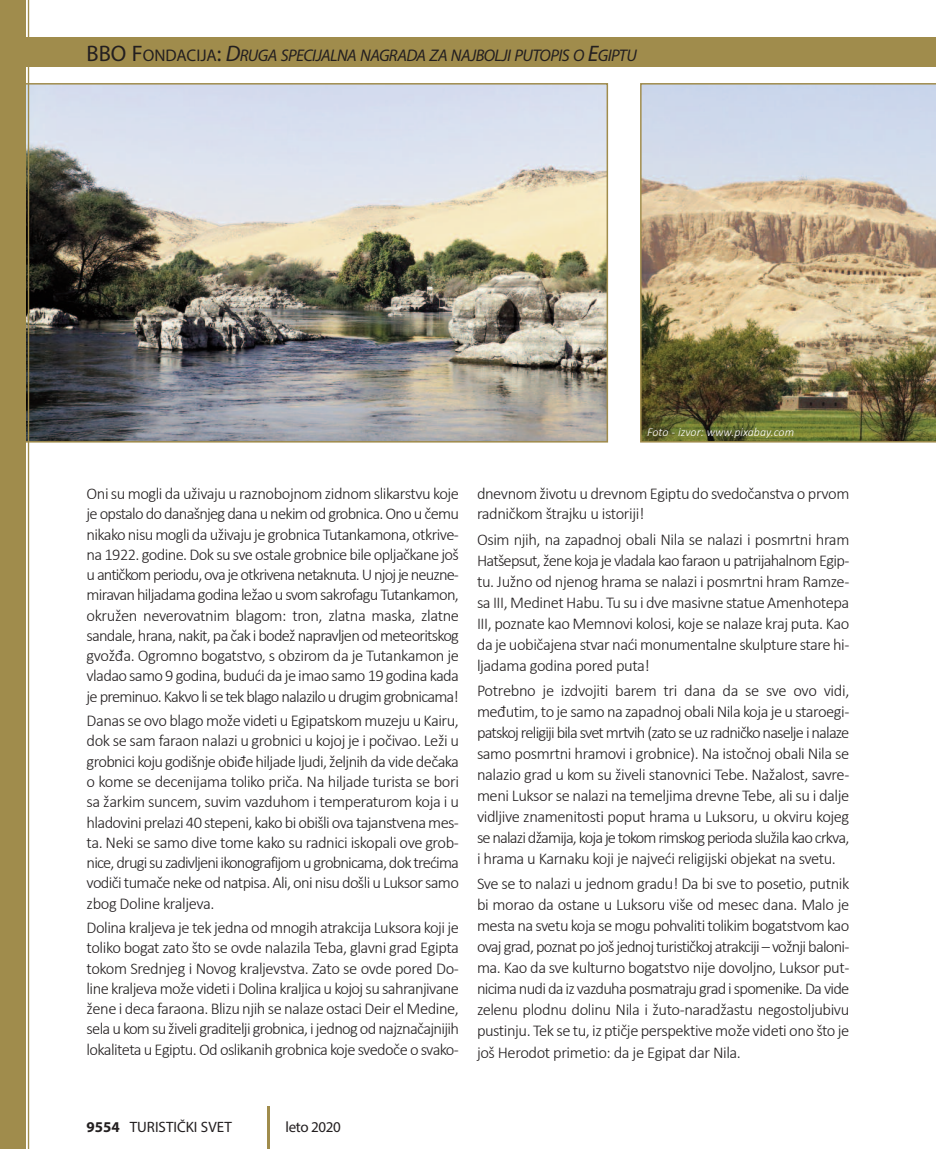
<style>
.page{position:relative;width:936px;height:1149px;background:#fff}
.page>*{position:absolute;margin:0;border:0;box-sizing:border-box;transform-origin:0 0}
.t1{font:italic 16.8px "Myriad Pro";letter-spacing:-.035em;color:#231f20}
.t2{font:300 16.5px/20.2px "Calibri";letter-spacing:-.03em;color:#231f20;text-align:justify}
.t3{font:15px "Myriad Pro";color:#231f20}
.t4{font:italic 300 12px "Calibri";color:#fff}
.s1{font-style:normal;font-size:22.5px}
.s2{font-style:normal}
.s3{font-size:22.5px}
.s4{font-weight:700}
</style>
<div class="page">
<hr style="left:267px;top:1106px;width:2px;height:42px;background:#a08c4c">
<img style="left:26px;top:86px;width:579px;height:353px">
<div style="left:21px;top:83px;width:587px;height:359px;border:2px solid #a08c4c"></div>
<img style="left:640px;top:83px;width:295px;height:359px">
<div style="left:21px;top:37px;width:914px;height:30px;background:#a08c4c"></div>
<div style="left:0;top:0;width:26px;height:1148px;background:#a08c4c"></div>
<hr style="left:28px;top:0;width:1px;height:1148px;background:#a08c4c">
<p class="t1" style="left:87px;top:49px;width:551px"><span class="s1">BBO F</span><span class="s2">ONDACIJA</span><span class="s1">:</span> <span class="s3">D</span>RUGA SPECIJALNA NAGRADA ZA NAJBOLJI PUTOPIS O <span class="s3">E</span>GIPTU</p>
<p class="t4" style="left:647px;top:426px;width:148px">Foto - izvor: www.pixabay.com</p>
<p class="t2" style="left:87px;top:484px;width:374px">Oni su mogli da uživaju u raznobojnom zidnom slikarstvu koje je opstalo do današnjeg dana u nekim od grobnica. Ono u čemu nikako nisu mogli da uživaju je grobnica Tutankamona, otkrive&shy;na 1922. godine. dok su sve ostale grobnice bile opljačkane još u antičkom periodu, ova je otkrivena netaknuta. U njoj je neuzne&shy;miravan hiljadama godina ležao u svom sakrofagu Tutankamon, okružen neverovatnim blagom: tron, zlatna maska, zlatne sandale, hrana, nakit, pa čak i bodež napravljen od meteoritskog gvožđa. Ogromno bogatstvo, s obzirom da je Tutankamon je vladao samo 9 godina, budući da je imao samo 19 godina kada je preminuo. Kakvo li se tek blago nalazilo u drugim grobnicama!</p>
<p class="t2" style="left:87px;top:711px;width:374px">danas se ovo blago može videti u Egipatskom muzeju u Kairu, dok se sam faraon nalazi u grobnici u kojoj je i počivao. Leži u grobnici koju godišnje obiđe hiljade ljudi, željnih da vide dečaka o kome se decenijama toliko priča. Na hiljade turista se bori sa žarkim suncem, suvim vazduhom i temperaturom koja i u hladovini prelazi 40 stepeni, kako bi obišli ova tajanstvena mes&shy;ta. Neki se samo dive tome kako su radnici iskopali ove grob&shy;nice, drugi su zadivljeni ikonografijom u grobnicama, dok trećima vodiči tumače neke od natpisa. Ali, oni nisu došli u Luksor samo zbog doline kraljeva.</p>
<p class="t2" style="left:87px;top:918px;width:374px">dolina kraljeva je tek jedna od mnogih atrakcija Luksora koji je toliko bogat zato što se ovde nalazila Teba, glavni grad Egipta tokom Srednjeg i Novog kraljevstva. Zato se ovde pored do&shy;line kraljeva može videti i dolina kraljica u kojoj su sahranjivane žene i deca faraona. Blizu njih se nalaze ostaci deir el Medine, sela u kom su živeli graditelji grobnica, i jednog od najznačajnijih lokaliteta u Egiptu. Od oslikanih grobnica koje svedoče o svako-</p>
<p class="t2" style="left:477px;top:484px;width:374px">dnevnom životu u drevnom Egiptu do svedočanstva o prvom radničkom štrajku u istoriji!</p>
<p class="t2" style="left:477px;top:529px;width:374px;line-height:21px">Osim njih, na zapadnoj obali Nila se nalazi i posmrtni hram Hatšepsut, žene koja je vladala kao faraon u patrijahalnom Egip&shy;tu. Južno od njenog hrama se nalazi i posmrtni hram Ramze&shy;sa III, Medinet Habu. Tu su i dve masivne statue Amenhotepa III, poznate kao Memnovi kolosi, koje se nalaze kraj puta. Kao da je uobičajena stvar naći monumentalne skulpture stare hi&shy;ljadama godina pored puta!</p>
<p class="t2" style="left:477px;top:681px;width:374px;line-height:21px">Potrebno je izdvojiti barem tri dana da se sve ovo vidi, međutim, to je samo na zapadnoj obali Nila koja je u staroegi&shy;patskoj religiji bila svet mrtvih (zato se uz radničko naselje i nalaze samo posmrtni hramovi i grobnice). Na istočnoj obali Nila se nalazio grad u kom su živeli stanovnici Tebe. Nažalost, savre&shy;meni Luksor se nalazi na temeljima drevne Tebe, ali su i dalje vidljive znamenitosti poput hrama u Luksoru, u okviru kojeg se nalazi džamija, koja je tokom rimskog perioda služila kao crkva, i hrama u Karnaku koji je najveći religijski objekat na svetu.</p>
<p class="t2" style="left:477px;top:874px;width:374px;line-height:21px">Sve se to nalazi u jednom gradu! da bi sve to posetio, putnik bi morao da ostane u Luksoru više od mesec dana. Malo je mesta na svetu koja se mogu pohvaliti tolikim bogatstvom kao ovaj grad, poznat po još jednoj turističkoj atrakciji – vožnji baloni&shy;ma. Kao da sve kulturno bogatstvo nije dovoljno, Luksor put&shy;nicima nudi da iz vazduha posmatraju grad i spomenike. da vide zelenu plodnu dolinu Nila i žuto-naradžastu negostoljubivu pustinju. Tek se tu, iz ptičje perspektive može videti ono što je još Herodot primetio: da je Egipat dar Nila.</p>
<p class="t3" style="left:87px;top:1120px;width:147px"><span class="s4">9554</span> TURISTIČKI SVET</p>
<p class="t3" style="left:285px;top:1120px;width:57px">LETO 2020</p>
</div>
